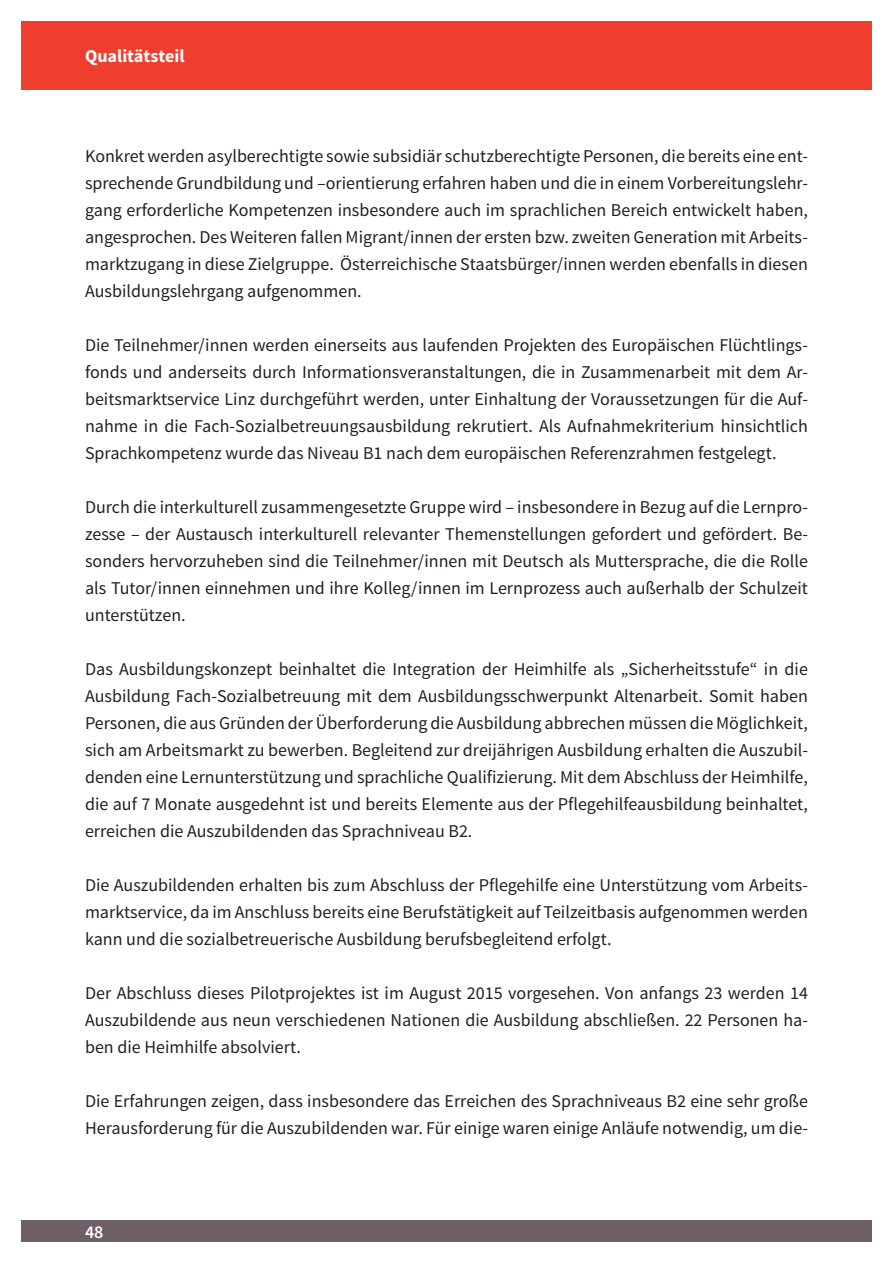
<style>
.page{position:relative;width:893px;height:1263px;background:#fff}
.page>*{position:absolute;margin:0;border:0;box-sizing:border-box;transform-origin:0 0}
.Fließtext{font:18px/27px "Source Sans Pro";color:#231f20;text-align:justify}
.t1{font:700 18px "Source Sans Pro";color:#fff}
.t2{font:600 18px "Source Sans Pro";color:#fff}
</style>
<div class="page">
<div style="left:21px;top:21px;width:851px;height:68px;background:#ef3e2e"></div>
<div style="left:21px;top:1220px;width:851px;height:22px;background:#6c5f67"></div>
<p class="t1" style="left:85px;top:44px;width:101px">Qualitätsteil</p>
<p class="Fließtext" style="left:85px;top:143px;width:724px">Konkret werden asylberechtigte sowie subsidiär schutzberechtigte Personen, die bereits eine ent&shy;sprechende Grundbildung und –orientierung erfahren haben und die in einem Vorbereitungslehr&shy;gang erforderliche Kompetenzen insbesondere auch im sprachlichen Bereich entwickelt haben, angesprochen. Des Weiteren fallen Migrant/innen der ersten bzw. zweiten Generation mit Arbeits&shy;marktzugang in diese Zielgruppe. Österreichische Staatsbürger/innen werden ebenfalls in diesen Ausbildungslehrgang aufgenommen.</p>
<p class="Fließtext" style="left:85px;top:332px;width:724px">Die Teilnehmer/innen werden einerseits aus laufenden Projekten des Europäischen Flüchtlings&shy;fonds und anderseits durch Informationsveranstaltungen, die in Zusammenarbeit mit dem Ar&shy;beitsmarktservice Linz durchgeführt werden, unter Einhaltung der Voraussetzungen für die Auf&shy;nahme in die Fach-Sozialbetreuungsausbildung rekrutiert. Als Aufnahmekriterium hinsichtlich Sprachkompetenz wurde das Niveau B1 nach dem europäischen Referenzrahmen festgelegt.</p>
<p class="Fließtext" style="left:85px;top:494px;width:724px">Durch die interkulturell zusammengesetzte Gruppe wird – insbesondere in Bezug auf die Lernpro&shy;zesse – der Austausch interkulturell relevanter Themenstellungen gefordert und gefördert. Be&shy;sonders hervorzuheben sind die Teilnehmer/innen mit Deutsch als Muttersprache, die die Rolle als Tutor/innen einnehmen und ihre Kolleg/innen im Lernprozess auch außerhalb der Schulzeit unterstützen.</p>
<p class="Fließtext" style="left:85px;top:656px;width:724px">Das Ausbildungskonzept beinhaltet die Integration der Heimhilfe als „Sicherheitsstufe“ in die Ausbildung Fach-Sozialbetreuung mit dem Ausbildungsschwerpunkt Altenarbeit. Somit haben Personen, die aus Gründen der Überforderung die Ausbildung abbrechen müssen die Möglichkeit, sich am Arbeitsmarkt zu bewerben. Begleitend zur dreijährigen Ausbildung erhalten die Auszubil&shy;denden eine Lernunterstützung und sprachliche Qualifizierung. Mit dem Abschluss der Heimhilfe, die auf 7 Monate ausgedehnt ist und bereits Elemente aus der Pflegehilfeausbildung beinhaltet, erreichen die Auszubildenden das Sprachniveau B2.</p>
<p class="Fließtext" style="left:85px;top:872px;width:724px">Die Auszubildenden erhalten bis zum Abschluss der Pflegehilfe eine Unterstützung vom Arbeits&shy;marktservice, da im Anschluss bereits eine Berufstätigkeit auf Teilzeitbasis aufgenommen werden kann und die sozialbetreuerische Ausbildung berufsbegleitend erfolgt.</p>
<p class="Fließtext" style="left:85px;top:980px;width:724px">Der Abschluss dieses Pilotprojektes ist im August 2015 vorgesehen. Von anfangs 23 werden 14<br>Auszubildende aus neun verschiedenen Nationen die Ausbildung abschließen. 22 Personen ha&shy;ben die Heimhilfe absolviert.</p>
<p class="Fließtext" style="left:85px;top:1088px;width:724px">Die Erfahrungen zeigen, dass insbesondere das Erreichen des Sprachniveaus B2 eine sehr große<br>Herausforderung für die Auszubildenden war. Für einige waren einige Anläufe notwendig, um die-</p>
<p class="t2" style="left:85px;top:1220px;width:20px">48</p>
</div>
